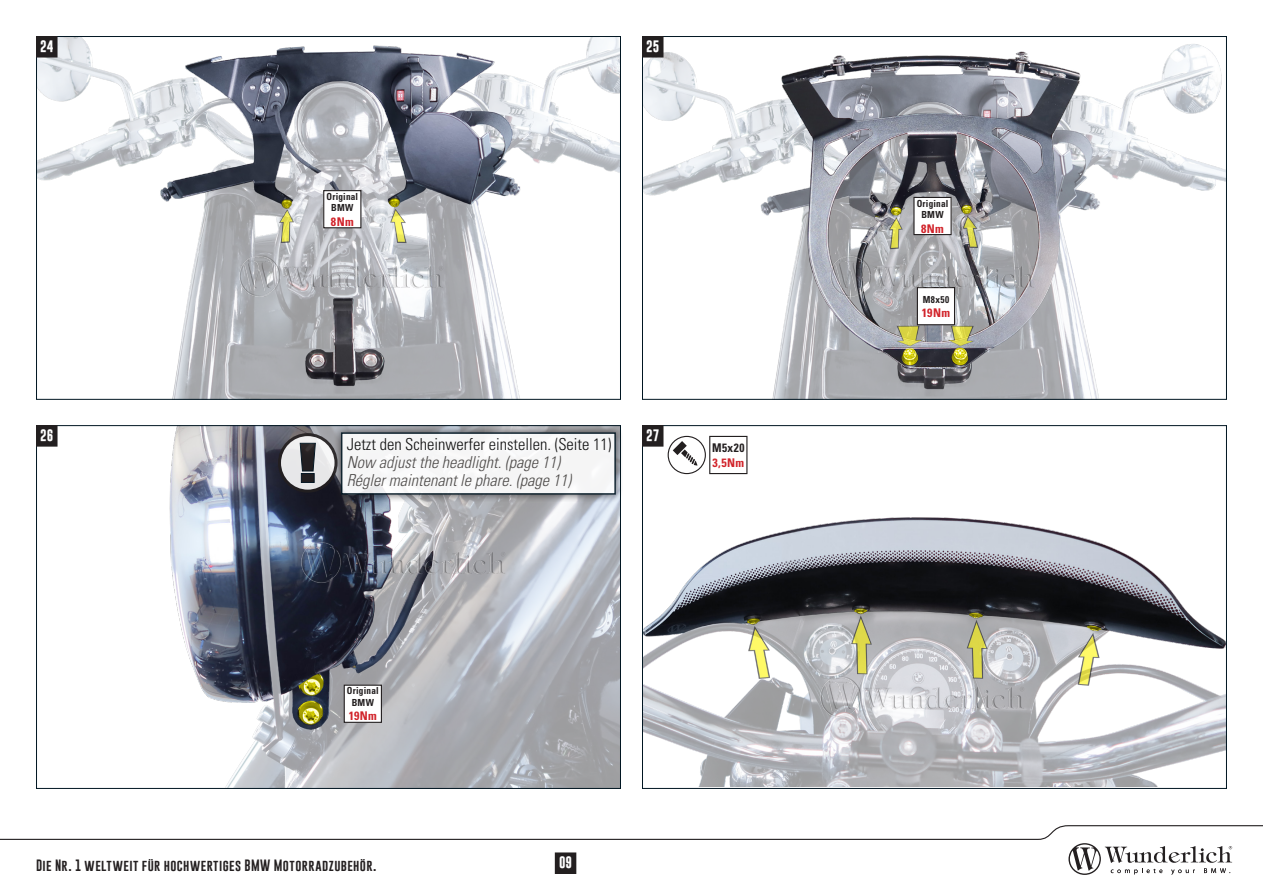
<style>
.page{position:relative;width:1263px;height:893px;background:#fff}
.page>*{position:absolute;margin:0;border:0;box-sizing:border-box;transform-origin:0 0}
.t1{font:italic 300 condensed 16.5px/18px "Univers LT Std";color:#454240}
.t2{font:300 condensed 16.5px "Univers LT Std";color:#000}
.t3{font:12px "Gobold";letter-spacing:.035em;color:#231f20}
.t4{font:700 condensed 12px "Univers LT Std";letter-spacing:.025em;color:#d1232a}
.t5{font:700 12px "Gobold";color:#fff}
.t6{font:700 condensed 12px "Univers LT Std";letter-spacing:.04em;color:#231f20;scale:.95 1}
.t7{font:700 condensed 9.75px/11.7px "Univers LT Std";letter-spacing:.025em;color:#231f20;text-align:center;scale:.95 1}
</style>
<div class="page">
<svg style="left:0;top:825px;width:1263px;height:50px"></svg>
<img style="left:38px;top:38px;width:581px;height:360px">
<img style="left:644px;top:38px;width:581px;height:360px">
<img style="left:38px;top:427px;width:581px;height:360px">
<img style="left:644px;top:427px;width:581px;height:360px">
<div style="left:333px;top:424px;width:291px;height:78px;background:#231f20;opacity:.75"></div>
<div style="left:342px;top:433px;width:273px;height:61px;background:#f6f6f6"></div>
<div style="left:341px;top:432px;width:275px;height:63px;border:2px solid #011622"></div>
<div style="left:555px;top:853px;width:21px;height:20px;background:#231f20"></div>
<div style="left:555px;top:853px;width:21px;height:21px;border:1px solid #231f20"></div>
<div style="left:917px;top:288px;width:37px;height:37px;background:#fff"></div>
<div style="left:917px;top:287px;width:38px;height:38px;border:1px solid #231f20"></div>
<div style="left:37px;top:37px;width:20px;height:20px;background:#231f20"></div>
<div style="left:36px;top:36px;width:21px;height:21px;border:1px solid #231f20"></div>
<div style="left:642px;top:37px;width:21px;height:20px;background:#231f20"></div>
<div style="left:642px;top:36px;width:21px;height:21px;border:1px solid #231f20"></div>
<div style="left:642px;top:426px;width:21px;height:20px;background:#231f20"></div>
<div style="left:642px;top:425px;width:21px;height:21px;border:1px solid #231f20"></div>
<div style="left:37px;top:426px;width:20px;height:20px;background:#231f20"></div>
<div style="left:36px;top:425px;width:21px;height:21px;border:1px solid #231f20"></div>
<div style="left:324px;top:191px;width:37px;height:37px;background:#fff"></div>
<div style="left:323px;top:190px;width:38px;height:38px;border:1px solid #231f20"></div>
<div style="left:914px;top:197px;width:37px;height:38px;background:#fff"></div>
<div style="left:913px;top:197px;width:39px;height:38px;border:1px solid #231f20"></div>
<div style="left:344px;top:685px;width:37px;height:37px;background:#fff"></div>
<div style="left:344px;top:685px;width:38px;height:38px;border:1px solid #231f20"></div>
<div style="left:710px;top:436px;width:37px;height:38px;background:#fff"></div>
<div style="left:709px;top:436px;width:38px;height:38px;border:1px solid #231f20"></div>
<svg style="left:668px;top:436px;width:37px;height:38px"></svg>
<div style="left:668px;top:436px;width:38px;height:38px;border:1px solid #231f20;border-radius:50%"></div>
<svg style="left:673px;top:441px;width:24px;height:25px"></svg>
<img style="left:240px;top:256px;width:206px;height:41px">
<img style="left:831px;top:256px;width:206px;height:41px">
<img style="left:302px;top:541px;width:206px;height:41px">
<img style="left:820px;top:677px;width:206px;height:41px">
<svg style="left:279px;top:435px;width:57px;height:56px;fill:#e7e7e9"></svg>
<div style="left:278px;top:433px;width:60px;height:60px;border:3px solid #231f20;border-radius:50%"></div>
<svg style="left:300px;top:443px;width:16px;height:40px"></svg>
<p class="t5" style="left:40px;top:38px;width:15px">24</p>
<p class="t5" style="left:646px;top:38px;width:15px">25</p>
<p class="t7" style="left:326px;top:190px;width:35px">Original<br>BMW</p>
<p class="t4" style="left:331px;top:214px;width:24px">8Nm</p>
<p class="t5" style="left:40px;top:427px;width:15px">26</p>
<p class="t5" style="left:646px;top:427px;width:15px">27</p>
<p class="t2" style="left:347px;top:435px;width:266px">Jetzt den Scheinwerfer einstellen. (Seite 11)</p>
<p class="t1" style="left:347px;top:454px;width:226px">Now adjust the headlight. (page 11)<br>Régler maintenant le phare. (page 11)</p>
<p class="t6" style="left:712px;top:440px;width:35px">M5x20</p>
<p class="t4" style="left:712px;top:455px;width:33px">3,5Nm</p>
<p class="t7" style="left:347px;top:685px;width:35px">Original<br>BMW</p>
<p class="t4" style="left:349px;top:709px;width:30px">19Nm</p>
<p class="t3" style="left:36px;top:858px;width:342px">Die Nr. 1 weltweit für hochwertiges BMW Motorradzubehör.</p>
<p class="t5" style="left:559px;top:855px;width:15px">09</p>
<p class="t7" style="left:917px;top:197px;width:35px">Original<br>BMW</p>
<p class="t4" style="left:921px;top:221px;width:24px">8Nm</p>
<p class="t7" style="left:923px;top:293px;width:29px">M8x50</p>
<p class="t4" style="left:922px;top:305px;width:30px">19Nm</p>
</div>
